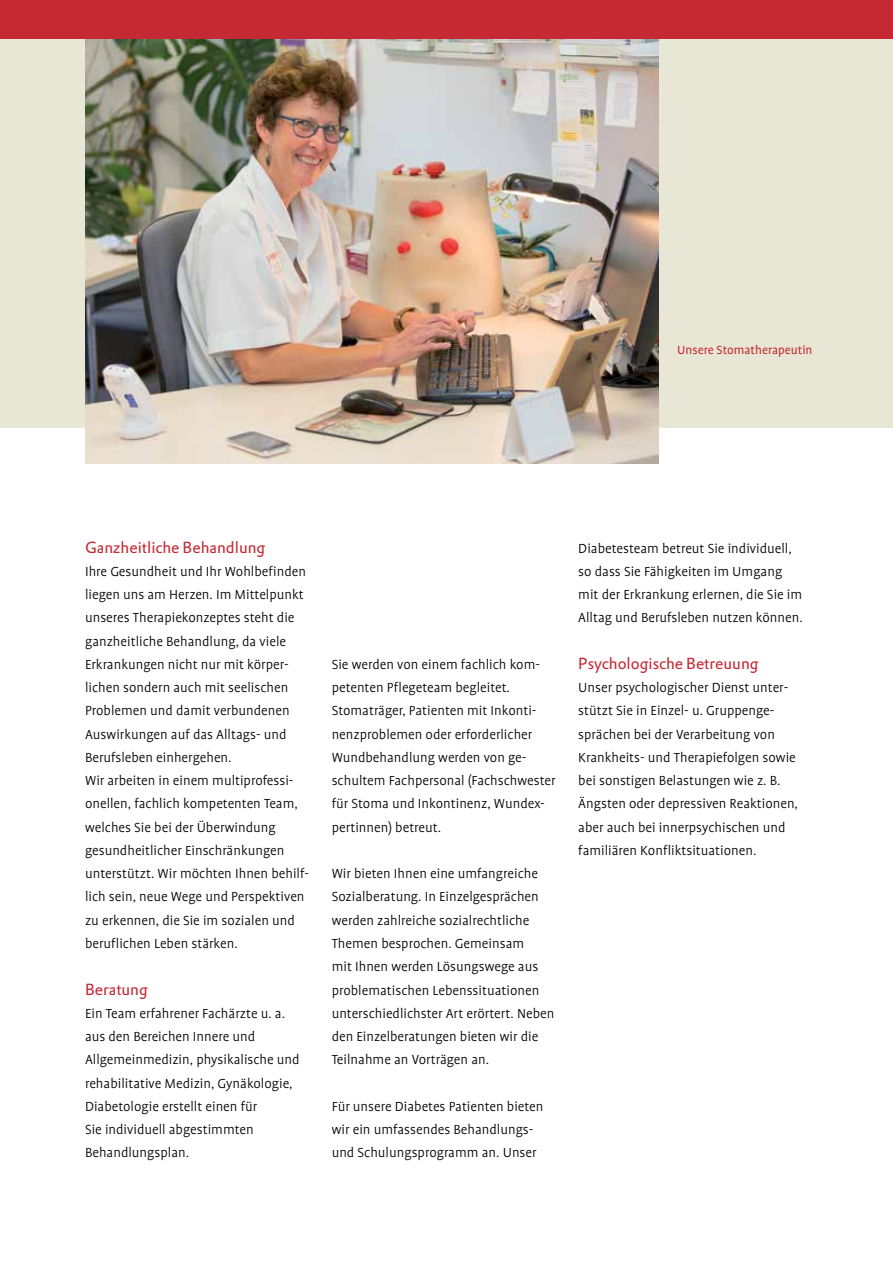
<style>
.page{position:relative;width:893px;height:1263px;background:#fff}
.page>*{position:absolute;margin:0;border:0;box-sizing:border-box;transform-origin:0 0}
.t1{font:15.75px "DTL Prokyon T";color:#c42934}
.t2{font:300 15px/23.2px "Profile";color:#000}
.t3{font:13.5px "Profile";color:#c42934}
</style>
<div class="page">
<div style="left:0;top:0;width:893px;height:427px;background:#e8e6d4"></div>
<img style="left:85px;top:38px;width:574px;height:425px">
<div style="left:0;top:0;width:893px;height:38px;background:#c42934"></div>
<p class="t3" style="left:677px;top:343px;width:137px">Unsere Stomatherapeutin</p>
<p class="t1" style="left:85px;top:537px;width:182px">Ganzheitliche Behandlung</p>
<p class="t2" style="left:85px;top:560px;width:226px">Ihre Gesundheit und Ihr Wohlbefinden liegen uns am Herzen. Im Mittelpunkt unseres Therapiekonzeptes steht die ganzheitliche Behandlung, da viele Erkrankungen nicht nur mit körper&shy;lichen sondern auch mit seelischen Problemen und damit verbundenen Auswirkungen auf das Alltags- und Berufsleben einhergehen.<br>Wir arbeiten in einem multiprofessi&shy;onellen, fachlich kompetenten Team, welches Sie bei der Überwindung gesundheitlicher Einschränkungen unterstützt. Wir möchten Ihnen behilf&shy;lich sein, neue Wege und Perspektiven zu erkennen, die Sie im sozialen und beruflichen Leben stärken.</p>
<p class="t1" style="left:85px;top:978px;width:64px">Beratung</p>
<p class="t2" style="left:85px;top:1002px;width:216px">Ein Team erfahrener Fachärzte u. a. aus den Bereichen Innere und<br>Allgemeinmedizin, physikalische und rehabilitative Medizin, Gynäkologie,<br>Diabetologie erstellt einen für<br>Sie individuell abgestimmten<br>Behandlungsplan.</p>
<p class="t2" style="left:332px;top:653px;width:225px">Sie werden von einem fachlich kom&shy;petenten Pflegeteam begleitet.<br>Stomaträger, Patienten mit Inkonti&shy;nenzproblemen oder erforderlicher Wundbehandlung werden von ge&shy;schultem Fachpersonal (Fachschwester für Stoma und Inkontinenz, Wundex&shy;pertinnen) betreut.</p>
<p class="t2" style="left:332px;top:862px;width:224px">Wir bieten Ihnen eine umfangreiche Sozialberatung. In Einzelgesprächen werden zahlreiche sozialrechtliche Themen besprochen. Gemeinsam<br>mit Ihnen werden Lösungswege aus problematischen Lebenssituationen unterschiedlichster Art erörtert. Neben den Einzelberatungen bieten wir die Teilnahme an Vorträgen an.</p>
<p class="t2" style="left:332px;top:1095px;width:213px">Für unsere Diabetes Patienten bieten wir ein umfassendes Behandlungs&shy;und Schulungsprogramm an. Unser</p>
<p class="t2" style="left:578px;top:537px;width:226px">Diabetesteam betreut Sie individuell, so dass Sie Fähigkeiten im Umgang mit der Erkrankung erlernen, die Sie im Alltag und Berufsleben nutzen können.</p>
<p class="t1" style="left:578px;top:653px;width:182px">Psychologische Betreuung</p>
<p class="t2" style="left:578px;top:676px;width:221px">Unser psychologischer Dienst unter&shy;stützt Sie in Einzel- u. Gruppenge&shy;sprächen bei der Verarbeitung von Krankheits- und Therapiefolgen sowie bei sonstigen Belastungen wie z. B.<br>Ängsten oder depressiven Reaktionen, aber auch bei innerpsychischen und familiären Konfliktsituationen.</p>
</div>
